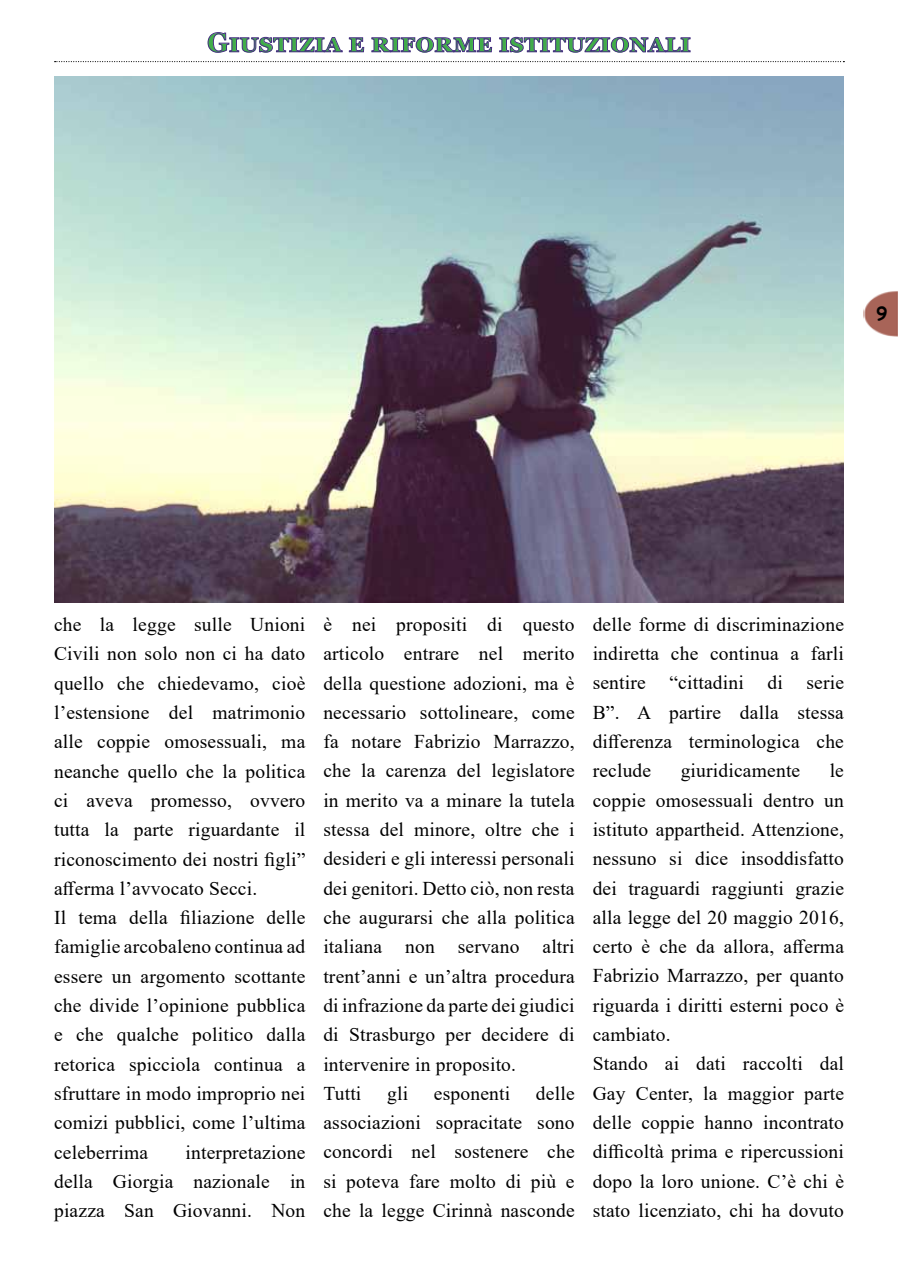
<style>
.page{position:relative;width:898px;height:1272px;background:#fff}
.page>*{position:absolute;margin:0;border:0;box-sizing:border-box;transform-origin:0 0}
.t1{font:700 27px "Georgia";letter-spacing:.015em;color:#41ad49}
.t2{font:19.5px/29.2px "Times New Roman";letter-spacing:.01em;color:#000}
.t3{font:700 18px "Comic Sans MS";color:#000}
</style>
<div class="page">
<img style="left:863px;top:291px;width:34px;height:46px">
<svg style="left:55px;top:61px;width:789px;height:1px"></svg>
<svg style="left:207px;top:32px;width:157px;height:21px"></svg>
<svg style="left:371px;top:36px;width:121px;height:17px"></svg>
<svg style="left:499px;top:37px;width:191px;height:16px"></svg>
<img style="left:54px;top:77px;width:789px;height:526px">
<h1 class="t1" style="left:207px;top:25px;width:485px">Giustizia e riforme istituzionali</h1>
<p class="t3" style="left:876px;top:300px;width:12px">9</p>
<p class="t2" style="left:54px;top:609px;width:253px">che la legge sulle Unioni<br>Civili non solo non ci ha dato quello che chiedevamo, cioè l’estensione del matrimonio alle coppie omosessuali, ma neanche quello che la politica ci aveva promesso, ovvero tutta la parte riguardante il riconoscimento dei nostri figli” afferma l’avvocato Secci.<br>Il tema della filiazione delle famiglie arcobaleno continua ad essere un argomento scottante che divide l’opinione pubblica e che qualche politico dalla retorica spicciola continua a sfruttare in modo improprio nei comizi pubblici, come l’ultima celeberrima</p>
<p class="t2" style="left:54px;top:1136px;width:253px;text-align:justify;text-indent:131px">interpretazione della Giorgia nazionale in piazza San Giovanni. Non</p>
<p class="t2" style="left:323px;top:609px;width:253px">è nei propositi di questo articolo entrare nel merito della questione adozioni, ma è necessario sottolineare, come fa notare Fabrizio Marrazzo, che la carenza del legislatore in merito va a minare la tutela stessa del minore, oltre che i desideri e gli interessi personali dei genitori. Detto ciò, non resta che augurarsi che alla politica italiana non servano altri trent’anni e un’altra procedura di infrazione da parte dei giudici di Strasburgo per decidere di intervenire in proposito.<br>Tutti</p>
<p class="t2" style="left:323px;top:1077px;width:253px;text-align:justify;text-indent:212px">delle associazioni sopracitate sono concordi nel sostenere che si poteva fare molto di più e che la legge Cirinnà nasconde</p>
<p class="t2" style="left:387px;top:1077px;width:22px">gli</p>
<p class="t2" style="left:433px;top:1077px;width:78px">esponenti</p>
<p class="t2" style="left:592px;top:609px;width:253px;text-align:justify">delle forme di discriminazione indiretta che continua a farli sentire “cittadini di serie B”. A partire dalla stessa differenza terminologica che reclude</p>
<p class="t2" style="left:592px;top:755px;width:253px;text-indent:237px">le coppie omosessuali dentro un istituto appartheid. Attenzione, nessuno si dice insoddisfatto dei traguardi raggiunti grazie alla legge del 20 maggio 2016, certo è che da allora, afferma<br>Fabrizio Marrazzo, per quanto riguarda i diritti esterni poco è cambiato.<br>Stando ai dati raccolti dal<br>Gay Center, la maggior parte delle coppie hanno incontrato difficoltà prima e ripercussioni dopo la loro unione. C’è chi è stato licenziato, chi ha dovuto</p>
<p class="t2" style="left:680px;top:755px;width:121px">giuridicamente</p>
</div>
